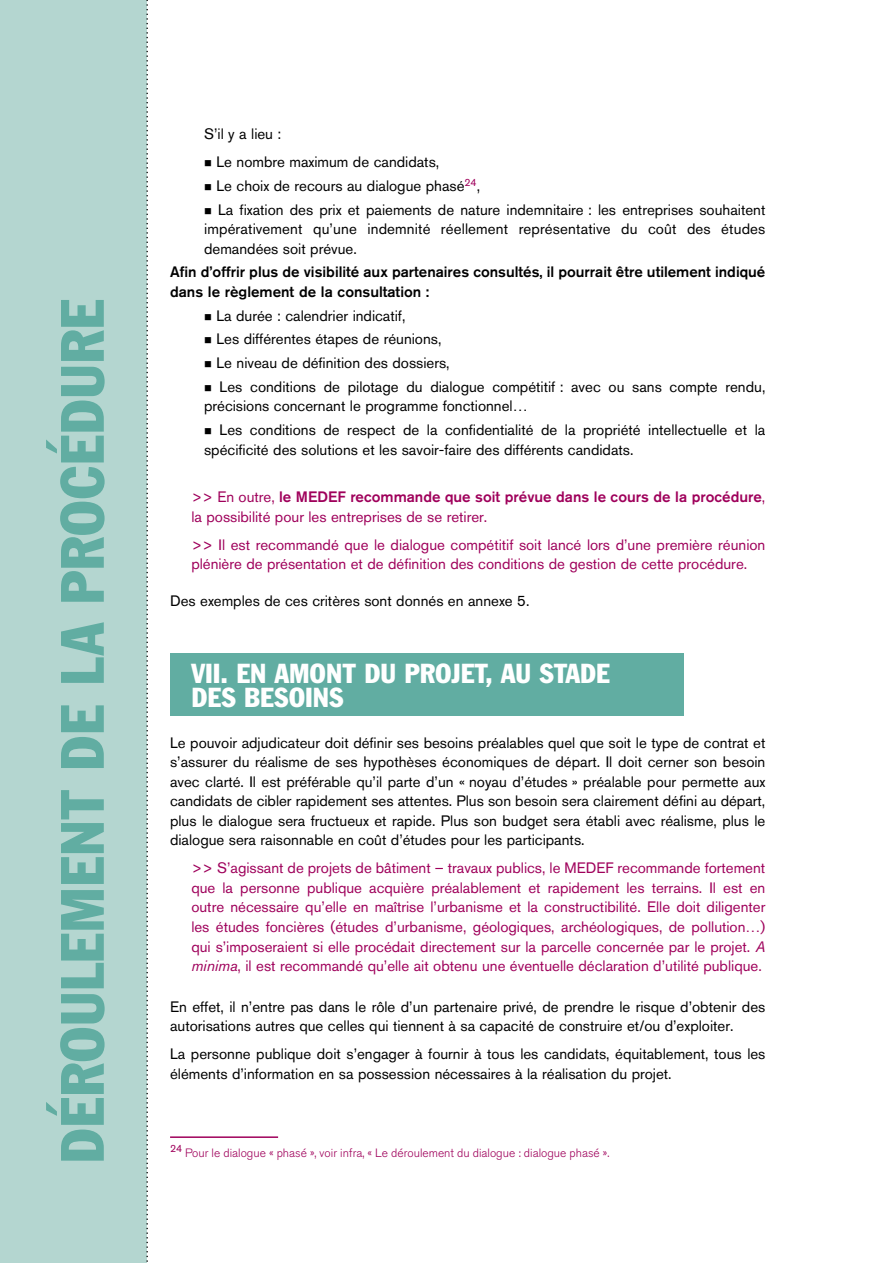
<style>
.page{position:relative;width:893px;height:1263px;background:#fff}
.page>*{position:absolute;margin:0;border:0;box-sizing:border-box;transform-origin:0 0}
.t1{font:condensed 60px "Franklin Gothic BT";color:#61ada2}
.t2{font:condensed 27px/24px "Franklin Gothic BT";color:#fff}
.t3{font:15px/19.5px "Akzidenz Grotesk BQ";color:#000}
.t4{font:15px/19.5px "Akzidenz Grotesk BQ";color:#9f005b}
.t5{font:500 15px/19.5px "Akzidenz Grotesk BQ";color:#000}
.t6{font:300 12px "Akzidenz Grotesk BQ";color:#9f005b}
.t7{font:10.5px "Akzidenz Grotesk BQ";color:#9f005b}
.s1{font-weight:500}
.s2{font-style:italic}
</style>
<div class="page">
<div style="left:170px;top:653px;width:514px;height:62px;background:#61ada2"></div>
<div style="left:0;top:0;width:147px;height:1263px;background:#b4d6d0"></div>
<svg style="left:146px;top:0;width:2px;height:1262px"></svg>
<hr style="left:170px;top:1136px;width:108px;height:2px;background:#9f005b">
<h1 class="t1" style="left:43px;top:1164px;width:866px;rotate:-90deg">DÉROULEMENT DE LA PROCÉDURE</h1>
<p class="t3" style="left:204px;top:124px;width:79px">S’il y a lieu :</p>
<p class="t3" style="left:204px;top:152px;width:237px">■ Le nombre maximum de candidats,</p>
<p class="t3" style="left:204px;top:176px;width:278px">■ Le choix de recours au dialogue phasé<sup>24</sup>,</p>
<p class="t3" style="left:204px;top:199px;width:563px;text-align:justify">■ La fixation des prix et paiements de nature indemnitaire : les entreprises souhaitent impérativement qu’une indemnité réellement représentative du coût des études demandées soit prévue.</p>
<p class="t5" style="left:170px;top:262px;width:597px">Afin d’offrir plus de visibilité aux partenaires consultés, il pourrait être utilement indiqué dans le règlement de la consultation :</p>
<p class="t3" style="left:204px;top:306px;width:203px">■ La durée : calendrier indicatif,</p>
<p class="t3" style="left:204px;top:329px;width:239px">■ Les différentes étapes de réunions,</p>
<p class="t3" style="left:204px;top:353px;width:247px">■ Le niveau de définition des dossiers,</p>
<p class="t3" style="left:204px;top:377px;width:563px">■ Les conditions de pilotage du dialogue compétitif : avec ou sans compte rendu, précisions concernant le programme fonctionnel…</p>
<p class="t3" style="left:204px;top:420px;width:563px">■ Les conditions de respect de la confidentialité de la propriété intellectuelle et la spécificité des solutions et les savoir-faire des différents candidats.</p>
<p class="t4" style="left:191px;top:487px;width:576px">&gt;&gt; En outre, <span class="s1">le MEDEF recommande que soit prévue dans le cours de la procédure</span>, la possibilité pour les entreprises de se retirer.</p>
<p class="t4" style="left:191px;top:535px;width:575px">&gt;&gt; Il est recommandé que le dialogue compétitif soit lancé lors d’une première réunion plénière de présentation et de définition des conditions de gestion de cette procédure.</p>
<p class="t3" style="left:170px;top:591px;width:361px">Des exemples de ces critères sont donnés en annexe 5.</p>
<h2 class="t2" style="left:191px;top:661px;width:420px">VII . EN AMONT DU PROJET, AU STADE<br>DES BESOINS</h2>
<p class="t3" style="left:170px;top:733px;width:597px;text-align:justify">Le pouvoir adjudicateur doit définir ses besoins préalables quel que soit le type de contrat et s’assurer du réalisme de ses hypothèses économiques de départ. Il doit cerner son besoin avec clarté. Il est préférable qu’il parte d’un « noyau d’études » préalable pour permette aux candidats de cibler rapidement ses attentes. Plus son besoin sera clairement défini au départ, plus le dialogue sera fructueux et rapide. Plus son budget sera établi avec réalisme, plus le dialogue sera raisonnable en coût d’études pour les participants.</p>
<p class="t4" style="left:191px;top:858px;width:576px;text-align:justify">&gt;&gt; S’agissant de projets de bâtiment – travaux publics, le MEDEF recommande fortement que la personne publique acquière préalablement et rapidement les terrains. Il est en outre nécessaire qu’elle en maîtrise l’urbanisme et la constructibilité. Elle doit diligenter les études foncières (études d’urbanisme, géologiques, archéologiques, de pollution…) qui s’imposeraient si elle procédait directement sur la parcelle concernée par le projet. <span class="s2">A minima</span>, il est recommandé qu’elle ait obtenu une éventuelle déclaration d’utilité publique.</p>
<p class="t3" style="left:170px;top:997px;width:597px">En effet, il n’entre pas dans le rôle d’un partenaire privé, de prendre le risque d’obtenir des autorisations autres que celles qui tiennent à sa capacité de construire et/ou d’exploiter.</p>
<p class="t3" style="left:170px;top:1044px;width:597px">La personne publique doit s’engager à fournir à tous les candidats, équitablement, tous les éléments d’information en sa possession nécessaires à la réalisation du projet.</p>
<p class="t7" style="left:170px;top:1142px;width:14px">24</p>
<p class="t6" style="left:185px;top:1146px;width:426px">Pour le dialogue « phasé », voir infra, « Le déroulement du dialogue : dialogue phasé ».</p>
</div>
